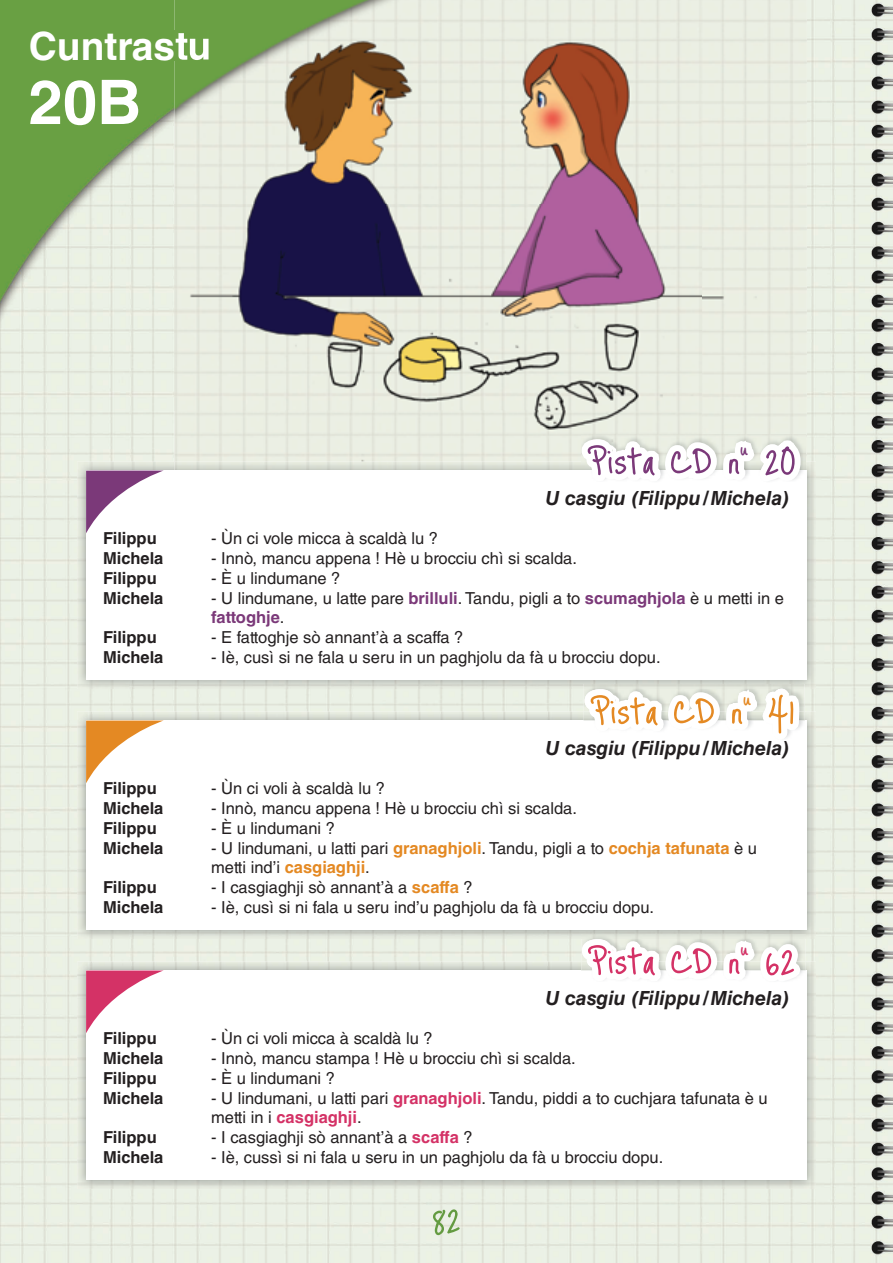
<style>
.page{position:relative;width:893px;height:1263px;background:#fff}
.page>*{position:absolute;margin:0;border:0;box-sizing:border-box;transform-origin:0 0}
.t1{font:700 61.5px "Helvetica LT Std";color:#fff}
.t2{font:54.9px "Just Me Again Down Here";color:#d43266}
.t3{font:54.9px "Just Me Again Down Here";color:#e48923}
.t4{font:54.9px "Just Me Again Down Here";color:#7b3979}
.t5{font:52.5px "Just Me Again Down Here";color:#649b41}
.t6{font:700 39px "Helvetica LT Std";color:#fff}
.t7{font:italic 700 19.5px "Helvetica LT Std";color:#231f20}
.t8{font:16.5px/19.8px "Helvetica LT Std";color:#231f20}
.t9{font:700 16.5px "Helvetica LT Std";color:#231f20}
.s1{font-weight:700;color:#7b3979}
.s2{font-weight:700;color:#e48923}
.s3{font-weight:700;color:#d43266}
</style>
<div class="page">
<img style="left:0;top:0;width:893px;height:1263px">
<img style="left:175px;top:0;width:632px;height:471px">
<img style="left:175px;top:31px;width:34px;height:29px">
<img style="left:77px;top:961px;width:504px;height:46px">
<img style="left:764px;top:961px;width:52px;height:228px">
<img style="left:77px;top:1007px;width:52px;height:182px">
<img style="left:129px;top:1180px;width:635px;height:9px">
<div style="left:86px;top:970px;width:721px;height:210px;background:#fff"></div>
<svg style="left:582px;top:939px;width:224px;height:42px"></svg>
<svg style="left:86px;top:970px;width:78px;height:63px"></svg>
<img style="left:77px;top:712px;width:507px;height:45px">
<img style="left:764px;top:712px;width:52px;height:227px">
<img style="left:77px;top:757px;width:52px;height:182px">
<img style="left:129px;top:930px;width:635px;height:9px">
<div style="left:86px;top:720px;width:721px;height:210px;background:#fff"></div>
<img style="left:584px;top:689px;width:179px;height:32px">
<svg style="left:585px;top:689px;width:172px;height:41px"></svg>
<svg style="left:86px;top:720px;width:78px;height:63px"></svg>
<img style="left:77px;top:462px;width:98px;height:44px">
<img style="left:764px;top:462px;width:52px;height:227px">
<img style="left:77px;top:506px;width:52px;height:183px">
<img style="left:129px;top:680px;width:635px;height:9px">
<svg style="left:763px;top:689px;width:42px;height:50px"></svg>
<div style="left:86px;top:471px;width:721px;height:209px;background:#fff"></div>
<svg style="left:86px;top:471px;width:76px;height:62px"></svg>
<svg style="left:576px;top:425px;width:231px;height:56px"></svg>
<h3 class="t6" style="left:29px;top:22px;width:184px">Cuntrastu</h3>
<h1 class="t1" style="left:29px;top:65px;width:114px">20B</h1>
<h2 class="t4" style="left:588px;top:433px;width:209px">Pista CD n<sup>u</sup> 20</h2>
<p class="t7" style="left:546px;top:486px;width:246px">U casgiu (Filippu / Michela)</p>
<p class="t9" style="left:103px;top:528px;width:55px">Filippu</p>
<p class="t8" style="left:211px;top:528px;width:228px">- Ùn ci vole micca à scaldà lu ?</p>
<p class="t9" style="left:103px;top:548px;width:62px">Michela</p>
<p class="t8" style="left:211px;top:548px;width:367px">- Innò, mancu appena ! Hè u brocciu chì si scalda.</p>
<p class="t9" style="left:103px;top:568px;width:55px">Filippu</p>
<p class="t8" style="left:211px;top:568px;width:131px">- È u lindumane ?</p>
<p class="t9" style="left:103px;top:588px;width:62px">Michela</p>
<p class="t8" style="left:211px;top:588px;width:574px">- U lindumane, u latte pare <span class="s1">brilluli</span>. Tandu, pigli a to <span class="s1">scumaghjola</span> è u metti in e <span class="s1">fattoghje</span>.</p>
<p class="t9" style="left:103px;top:627px;width:55px">Filippu</p>
<p class="t8" style="left:211px;top:627px;width:254px">- E fattoghje sò annant’à a scaffa ?</p>
<p class="t9" style="left:103px;top:647px;width:62px">Michela</p>
<p class="t8" style="left:211px;top:647px;width:451px">- Iè, cusì si ne fala u seru in un paghjolu da fà u brocciu dopu.</p>
<h2 class="t3" style="left:591px;top:683px;width:206px">Pista CD n<sup>u</sup> 41</h2>
<p class="t7" style="left:546px;top:736px;width:246px">U casgiu (Filippu / Michela)</p>
<p class="t9" style="left:103px;top:778px;width:55px">Filippu</p>
<p class="t8" style="left:211px;top:778px;width:175px">- Ùn ci voli à scaldà lu ?</p>
<p class="t9" style="left:103px;top:798px;width:62px">Michela</p>
<p class="t8" style="left:211px;top:798px;width:367px">- Innò, mancu appena ! Hè u brocciu chì si scalda.</p>
<p class="t9" style="left:103px;top:818px;width:55px">Filippu</p>
<p class="t8" style="left:211px;top:818px;width:125px">- È u lindumani ?</p>
<p class="t9" style="left:103px;top:838px;width:62px">Michela</p>
<p class="t8" style="left:211px;top:838px;width:547px">- U lindumani, u latti pari <span class="s2">granaghjoli</span>. Tandu, pigli a to <span class="s2">cochja tafunata</span> è u metti ind’i <span class="s2">casgiaghji</span>.</p>
<p class="t9" style="left:103px;top:877px;width:55px">Filippu</p>
<p class="t8" style="left:211px;top:877px;width:263px">- I casgiaghji sò annant’à a <span class="s2">scaffa</span> ?</p>
<p class="t9" style="left:103px;top:897px;width:62px">Michela</p>
<p class="t8" style="left:211px;top:897px;width:445px">- Iè, cusì si ni fala u seru ind’u paghjolu da fà u brocciu dopu.</p>
<h2 class="t2" style="left:588px;top:933px;width:209px">Pista CD n<sup>u</sup> 62</h2>
<p class="t7" style="left:546px;top:986px;width:246px">U casgiu (Filippu / Michela)</p>
<p class="t9" style="left:103px;top:1028px;width:55px">Filippu</p>
<p class="t8" style="left:211px;top:1028px;width:223px">- Ùn ci voli micca à scaldà lu ?</p>
<p class="t9" style="left:103px;top:1048px;width:62px">Michela</p>
<p class="t8" style="left:211px;top:1048px;width:366px">- Innò, mancu stampa ! Hè u brocciu chì si scalda.</p>
<p class="t9" style="left:103px;top:1068px;width:55px">Filippu</p>
<p class="t8" style="left:211px;top:1068px;width:125px">- È u lindumani ?</p>
<p class="t9" style="left:103px;top:1088px;width:62px">Michela</p>
<p class="t8" style="left:211px;top:1088px;width:558px">- U lindumani, u latti pari <span class="s3">granaghjoli</span>. Tandu, piddi a to cuchjara tafunata è u metti in i <span class="s3">casgiaghji</span>.</p>
<p class="t9" style="left:103px;top:1127px;width:55px">Filippu</p>
<p class="t8" style="left:211px;top:1127px;width:263px">- I casgiaghji sò annant’à a <span class="s3">scaffa</span> ?</p>
<p class="t9" style="left:103px;top:1147px;width:62px">Michela</p>
<p class="t8" style="left:211px;top:1147px;width:454px">- Iè, cussì si ni fala u seru in un paghjolu da fà u brocciu dopu.</p>
<h3 class="t5" style="left:432px;top:1193px;width:30px">82</h3>
</div>
